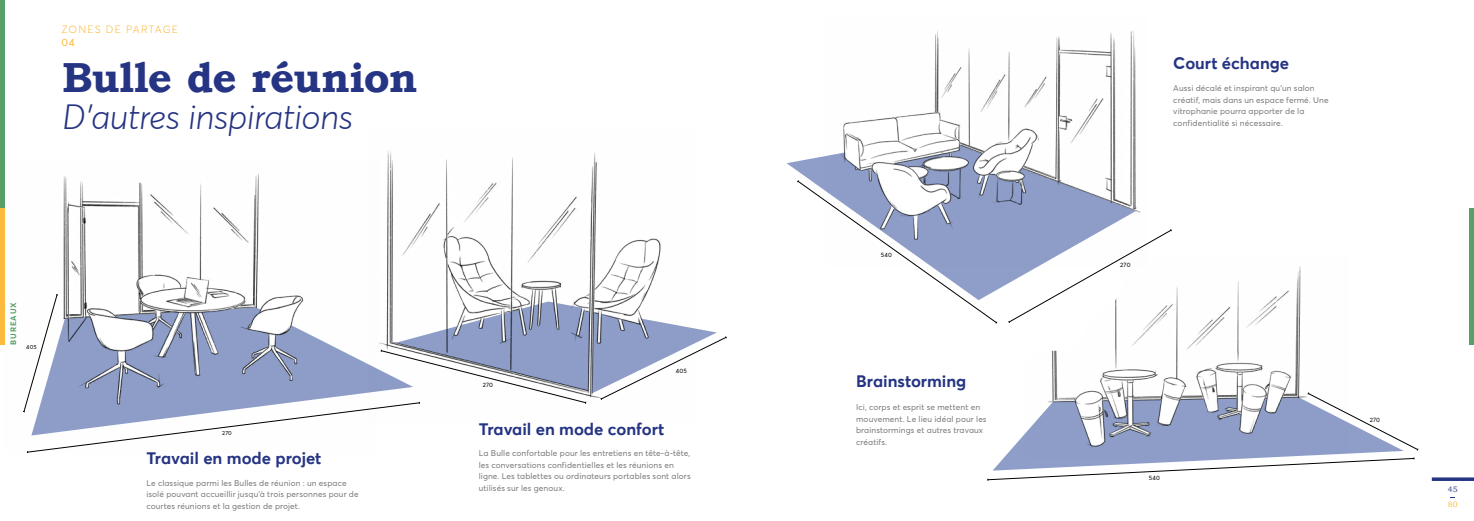
<style>
.page{position:relative;width:1474px;height:521px;background:#fff}
.page>*{position:absolute;margin:0;border:0;box-sizing:border-box;transform-origin:0 0}
.t1{font:700 42px "Bookman Old Style";letter-spacing:-.015em;color:#253483}
.t2{font:italic 300 35px "Averta Std";letter-spacing:-.015em;color:#253483}
.t3{font:700 16.62px "Averta Std";color:#253483}
.t4{font:300 10.5px "Averta Std";letter-spacing:.11em;color:#fbba3c}
.t5{font:10.5px "Averta Std";color:#fbba3c}
.t6{font:8.31px/11.6px "Averta Std";letter-spacing:.01em;color:#77797a}
.t7{font:700 7.88px "Averta Std";letter-spacing:.11em;color:#569e67}
.t8{font:7.88px "Bookman Old Style";color:#253483}
.t9{font:7.88px "Bookman Old Style";color:#fbba3c}
.t10{font:6.12px "Averta Std";letter-spacing:.03em;color:#000}
.t11{font:5.77px "Averta Std";letter-spacing:.03em;color:#000}
</style>
<div class="page">
<img style="left:387px;top:150px;width:274px;height:144px">
<img style="left:4px;top:162px;width:255px;height:183px">
<img style="left:1052px;top:266px;width:249px;height:126px">
<svg style="left:787px;top:156px;width:218px;height:134px"></svg>
<img style="left:826px;top:30px;width:315px;height:236px">
<hr style="left:1469px;top:208px;width:4px;height:137px;background:#589e69">
<hr style="left:0;top:0;width:4px;height:208px;background:#589e69">
<hr style="left:0;top:208px;width:4px;height:137px;background:#fbba3c">
<svg style="left:23px;top:294px;width:704px;height:159px"></svg>
<svg style="left:987px;top:392px;width:431px;height:89px"></svg>
<svg style="left:1005px;top:229px;width:167px;height:138px"></svg>
<svg style="left:796px;top:180px;width:201px;height:144px"></svg>
<svg style="left:1431px;top:477px;width:42px;height:4px"></svg>
<p class="t4" style="left:61px;top:23px;width:118px">ZONES DE PARTAGE</p>
<p class="t5" style="left:61px;top:35px;width:15px">04</p>
<h1 class="t1" style="left:62px;top:47px;width:357px">Bulle de réunion</h1>
<h2 class="t2" style="left:62px;top:95px;width:292px">D'autres inspirations</h2>
<h3 class="t3" style="left:1173px;top:53px;width:117px">Court échange</h3>
<p class="t6" style="left:1173px;top:82px;width:157px">Aussi décalé et inspirant qu'un salon créatif, mais dans un espace fermé. Une vitrophanie pourra apporter de la confidentialité si nécessaire.</p>
<p class="t7" style="left:8px;top:345px;width:44px;rotate:-90deg">BUREAUX</p>
<p class="t11" style="left:26px;top:344px;width:12px">405</p>
<p class="t10" style="left:676px;top:367px;width:13px">405</p>
<p class="t10" style="left:881px;top:251px;width:13px">540</p>
<p class="t10" style="left:1120px;top:261px;width:12px">270</p>
<h3 class="t3" style="left:856px;top:370px;width:112px">Brainstorming</h3>
<p class="t6" style="left:856px;top:401px;width:132px">Ici, corps et esprit se mettent en mouvement. Le lieu idéal pour les brainstormings et autres travaux créatifs.</p>
<p class="t10" style="left:483px;top:381px;width:12px">270</p>
<p class="t10" style="left:1369px;top:416px;width:12px">270</p>
<h3 class="t3" style="left:479px;top:418px;width:187px">Travail en mode confort</h3>
<p class="t6" style="left:479px;top:447px;width:213px">La Bulle confortable pour les entretiens en tête-à-tête, les conversations confidentielles et les réunions en ligne. Les tablettes ou ordinateurs portables sont alors utilisés sur les genoux.</p>
<p class="t11" style="left:222px;top:430px;width:11px">270</p>
<h3 class="t3" style="left:146px;top:448px;width:176px">Travail en mode projet</h3>
<p class="t6" style="left:146px;top:477px;width:214px">Le classique parmi les Bulles de réunion : un espace isolé pouvant accueillir jusqu'à trois personnes pour de courtes réunions et la gestion de projet.</p>
<p class="t8" style="left:1447px;top:484px;width:11px">45</p>
<p class="t10" style="left:1148px;top:474px;width:13px">540</p>
<p class="t9" style="left:1447px;top:499px;width:11px">80</p>
</div>
